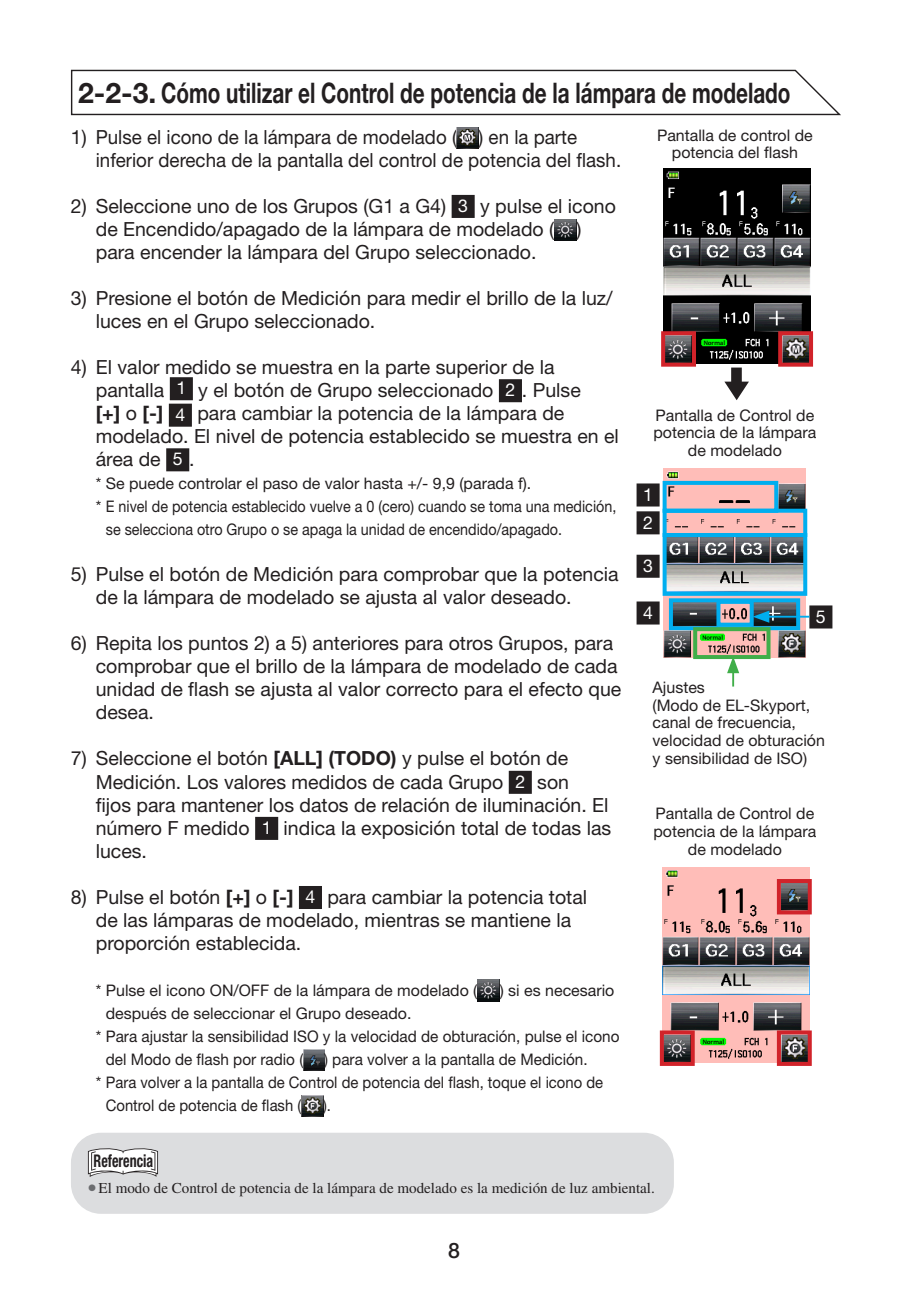
<style>
.page{position:relative;width:908px;height:1290px;background:#fff}
.page>*{position:absolute;margin:0;border:0;box-sizing:border-box;transform-origin:0 0}
.B_Head2{font:700 28.25px "Helvetica Neue LT Std";color:#231f20}
.t1{font:500 21.25px "Helvetica Neue LT Std";color:#231f20}
._00_body{font:19.5px/23px "Helvetica Neue LT Std";color:#231f20}
._00_body-2{font:700 19.5px "Helvetica Neue LT Std";color:#231f20}
.t2{font:17.75px "Helvetica Neue LT Std";color:#fff}
.t3{font:700 condensed 17.5px "Helvetica Neue LT Std";color:#231f20;scale:.8 1}
._00_body_indent{font:16px/23px "Helvetica Neue LT Std";color:#231f20}
._01_Caps_10Q{font:16px/17.8px "Helvetica Neue LT Std";color:#231f20;text-align:center}
._00_body_indent-2{font:16px "Helvetica Neue LT Std";color:#231f20;scale:.96 1}
._00_body_indent-3{font:16px "Helvetica Neue LT Std";color:#231f20;scale:.93 1}
.Note00{font:15px "Times LT Std";color:#231f20}
.s1{font-size:17.75px;color:#fff}
.s2{font-weight:400}
.s3{font-size:19.5px;color:#231f20}
.s4{font-weight:700}
.s5{font-size:24.75px;color:#6c6d70}
</style>
<div class="page">
<svg style="left:70px;top:69px;width:771px;height:47px"></svg>
<img style="left:456px;top:128px;width:22px;height:21px">
<div style="left:452px;top:196px;width:21px;height:21px;background:#231f20"></div>
<div style="left:451px;top:195px;width:23px;height:23px;border:2px solid #231f20"></div>
<img style="left:554px;top:220px;width:22px;height:21px">
<div style="left:171px;top:378px;width:21px;height:21px;background:#231f20"></div>
<div style="left:170px;top:377px;width:23px;height:23px;border:2px solid #231f20"></div>
<div style="left:500px;top:380px;width:20px;height:21px;background:#231f20"></div>
<div style="left:498px;top:379px;width:23px;height:23px;border:2px solid #231f20"></div>
<div style="left:170px;top:405px;width:21px;height:20px;background:#231f20"></div>
<div style="left:169px;top:404px;width:23px;height:23px;border:2px solid #231f20"></div>
<div style="left:167px;top:449px;width:21px;height:21px;background:#231f20"></div>
<div style="left:166px;top:448px;width:23px;height:23px;border:2px solid #231f20"></div>
<div style="left:509px;top:772px;width:21px;height:21px;background:#231f20"></div>
<div style="left:508px;top:771px;width:23px;height:23px;border:2px solid #231f20"></div>
<div style="left:256px;top:818px;width:21px;height:21px;background:#231f20"></div>
<div style="left:255px;top:817px;width:23px;height:23px;border:2px solid #231f20"></div>
<div style="left:300px;top:887px;width:21px;height:21px;background:#231f20"></div>
<div style="left:299px;top:886px;width:23px;height:23px;border:2px solid #231f20"></div>
<img style="left:477px;top:980px;width:22px;height:21px">
<img style="left:303px;top:1049px;width:21px;height:21px">
<img style="left:301px;top:1095px;width:22px;height:21px">
<div style="left:71px;top:1133px;width:602px;height:81px;background:#dcdddf;border-radius:30px"></div>
<svg style="left:88px;top:1148px;width:70px;height:29px;background:#dedede"></svg>
<img style="left:663px;top:168px;width:147px;height:196px">
<div style="left:777px;top:331px;width:35px;height:36px;border:4px solid #d1232a"></div>
<div style="left:660px;top:331px;width:35px;height:36px;border:4px solid #d1232a"></div>
<svg style="left:724px;top:367px;width:24px;height:33px"></svg>
<img style="left:663px;top:468px;width:142px;height:189px">
<div style="left:668px;top:598px;width:131px;height:32px;border:4px solid #00aeef"></div>
<div style="left:716px;top:600px;width:37px;height:27px;border:4px solid #00aeef"></div>
<div style="left:662px;top:481px;width:115px;height:32px;border:4px solid #00aeef"></div>
<div style="left:662px;top:533px;width:144px;height:63px;border:4px solid #00aeef"></div>
<div style="left:637px;top:485px;width:21px;height:20px;background:#231f20"></div>
<div style="left:636px;top:483px;width:23px;height:23px;border:2px solid #231f20"></div>
<div style="left:637px;top:512px;width:21px;height:21px;background:#231f20"></div>
<div style="left:636px;top:511px;width:23px;height:23px;border:2px solid #231f20"></div>
<div style="left:637px;top:556px;width:21px;height:20px;background:#231f20"></div>
<div style="left:636px;top:555px;width:23px;height:23px;border:2px solid #231f20"></div>
<div style="left:637px;top:603px;width:21px;height:20px;background:#231f20"></div>
<div style="left:636px;top:601px;width:23px;height:23px;border:2px solid #231f20"></div>
<div style="left:693px;top:627px;width:77px;height:32px;border:4px solid #40ae49"></div>
<div style="left:810px;top:607px;width:20px;height:20px;background:#231f20"></div>
<div style="left:809px;top:605px;width:23px;height:23px;border:2px solid #231f20"></div>
<div style="left:662px;top:509px;width:144px;height:28px;border:4px solid #00aeef"></div>
<svg style="left:726px;top:656px;width:13px;height:30px"></svg>
<hr style="left:765px;top:616px;width:44px;height:2px;background:#00aeef">
<svg style="left:752px;top:611px;width:17px;height:12px"></svg>
<img style="left:662px;top:867px;width:146px;height:195px">
<div style="left:776px;top:1030px;width:35px;height:36px;border:4px solid #d1232a"></div>
<div style="left:776px;top:879px;width:35px;height:35px;border:4px solid #d1232a"></div>
<div style="left:659px;top:1030px;width:35px;height:36px;border:4px solid #d1232a"></div>
<p class="B_Head2" style="left:78px;top:75px;width:713px">2-2-3. Cómo utilizar el Control de potencia de la lámpara de modelado</p>
<p class="_00_body" style="left:96px;top:125px;width:526px;text-indent:-25px">1) Pulse el icono de la lámpara de modelado ( ) en la parte inferior derecha de la pantalla del control de potencia del flash.</p>
<p class="_00_body" style="left:71px;top:194px;width:376px">2) Seleccione uno de los Grupos (G1 a G4)</p>
<p class="t2" style="left:458px;top:195px;width:11px">3</p>
<p class="_01_Caps_10Q" style="left:656px;top:126px;width:157px">Pantalla de control de potencia del flash</p>
<p class="_00_body" style="left:96px;top:194px;width:521px;text-indent:384px">y pulse el icono de Encendido/apagado de la lámpara de modelado ( ) para encender la lámpara del Grupo seleccionado.</p>
<p class="_00_body" style="left:96px;top:286px;width:518px;text-indent:-25px">3) Presione el botón de Medición para medir el brillo de la luz/ luces en el Grupo seleccionado.</p>
<p class="_00_body" style="left:96px;top:355px;width:460px;text-indent:-25px">4) El valor medido se muestra en la parte superior de la pantalla</p>
<p class="t2" style="left:176px;top:377px;width:11px">1</p>
<p class="_00_body" style="left:198px;top:378px;width:296px">y el botón de Grupo seleccionado</p>
<p class="_00_body" style="left:505px;top:378px;width:77px"><span class="s1">2</span> . Pulse</p>
<p class="_00_body" style="left:96px;top:401px;width:524px;text-indent:101px">para cambiar la potencia de la lámpara de modelado. El nivel de potencia establecido se muestra en el área de</p>
<p class="_00_body-2" style="left:96px;top:401px;width:69px">[+] <span class="s2">o</span> [-]</p>
<p class="t2" style="left:175px;top:404px;width:11px">4</p>
<p class="t2" style="left:173px;top:448px;width:23px">5 <span class="s3">.</span></p>
<p class="_00_body_indent" style="left:96px;top:472px;width:437px">* Se puede controlar el paso de valor hasta +/- 9,9 (parada f).</p>
<p class="_00_body_indent" style="left:106px;top:495px;width:512px;text-indent:-10px">* E nivel de potencia establecido vuelve a 0 (cero) cuando se toma una medición, se selecciona otro Grupo o se apaga la unidad de encendido/apagado.</p>
<p class="_00_body" style="left:96px;top:562px;width:524px;text-indent:-25px">5) Pulse el botón de Medición para comprobar que la potencia de la lámpara de modelado se ajusta al valor deseado.</p>
<p class="_00_body" style="left:96px;top:632px;width:527px;text-indent:-25px">6) Repita los puntos 2) a 5) anteriores para otros Grupos, para comprobar que el brillo de la lámpara de modelado de cada unidad de flash se ajusta al valor correcto para el efecto que desea.</p>
<p class="_00_body" style="left:96px;top:747px;width:474px;text-indent:-25px">7) Seleccione el botón <span class="s4">[ALL] (TODO)</span> y pulse el botón de<br>Medición. Los valores medidos de cada Grupo</p>
<p class="t2" style="left:515px;top:771px;width:11px">2</p>
<p class="_00_body" style="left:96px;top:770px;width:514px;text-indent:441px">son fijos para mantener los datos de relación de iluminación. El número F medido</p>
<p class="t2" style="left:261px;top:817px;width:11px">1</p>
<p class="_00_body" style="left:283px;top:816px;width:329px">indica la exposición total de todas las</p>
<p class="_00_body" style="left:96px;top:839px;width:53px">luces.</p>
<p class="_00_body" style="left:71px;top:885px;width:224px">8) Pulse el botón <span class="s4">[+]</span> o <span class="s4">[-]</span></p>
<p class="t2" style="left:305px;top:886px;width:11px">4</p>
<p class="_00_body" style="left:96px;top:885px;width:492px;text-indent:231px">para cambiar la potencia total de las lámparas de modelado, mientras se mantiene la proporción establecida.</p>
<p class="_00_body_indent" style="left:96px;top:978px;width:383px">* Pulse el icono ON/OFF de la lámpara de modelado (</p>
<p class="_00_body_indent" style="left:499px;top:978px;width:116px">) si es necesario</p>
<p class="_00_body_indent" style="left:106px;top:1001px;width:307px">después de seleccionar el Grupo deseado.</p>
<p class="_00_body_indent" style="left:106px;top:1024px;width:515px;text-indent:-10px">* Para ajustar la sensibilidad ISO y la velocidad de obturación, pulse el icono del Modo de flash por radio (</p>
<p class="_00_body_indent-2" style="left:324px;top:1050px;width:276px">) para volver a la pantalla de Medición.</p>
<p class="_00_body_indent" style="left:106px;top:1070px;width:498px;text-indent:-10px">* Para volver a la pantalla de Control de potencia del flash, toque el icono de<br>Control de potencia de flash (</p>
<p class="_00_body_indent-3" style="left:323px;top:1096px;width:10px">).</p>
<p class="_01_Caps_10Q" style="left:653px;top:406px;width:164px">Pantalla de Control de potencia de la lámpara de modelado</p>
<p class="t2" style="left:643px;top:484px;width:11px">1</p>
<p class="t2" style="left:643px;top:512px;width:11px">2</p>
<p class="t2" style="left:643px;top:555px;width:11px">3</p>
<p class="t2" style="left:643px;top:602px;width:11px">4</p>
<p class="t2" style="left:815px;top:606px;width:11px">5</p>
<p class="_01_Caps_10Q" style="left:652px;top:678px;width:54px">Ajustes</p>
<p class="_01_Caps_10Q" style="left:652px;top:696px;width:174px;text-align:left">(Modo de EL-Skyport, canal de frecuencia, velocidad de obturación y sensibilidad de ISO)</p>
<p class="_01_Caps_10Q" style="left:653px;top:805px;width:164px">Pantalla de Control de potencia de la lámpara de modelado</p>
<p class="t3" style="left:94px;top:1149px;width:76px">Referencia</p>
<p class="Note00" style="left:88px;top:1179px;width:568px"><span class="s5">•</span>El modo de Control de potencia de la lámpara de modelado es la medición de luz ambiental.</p>
<p class="t1" style="left:448px;top:1238px;width:13px">8</p>
</div>
